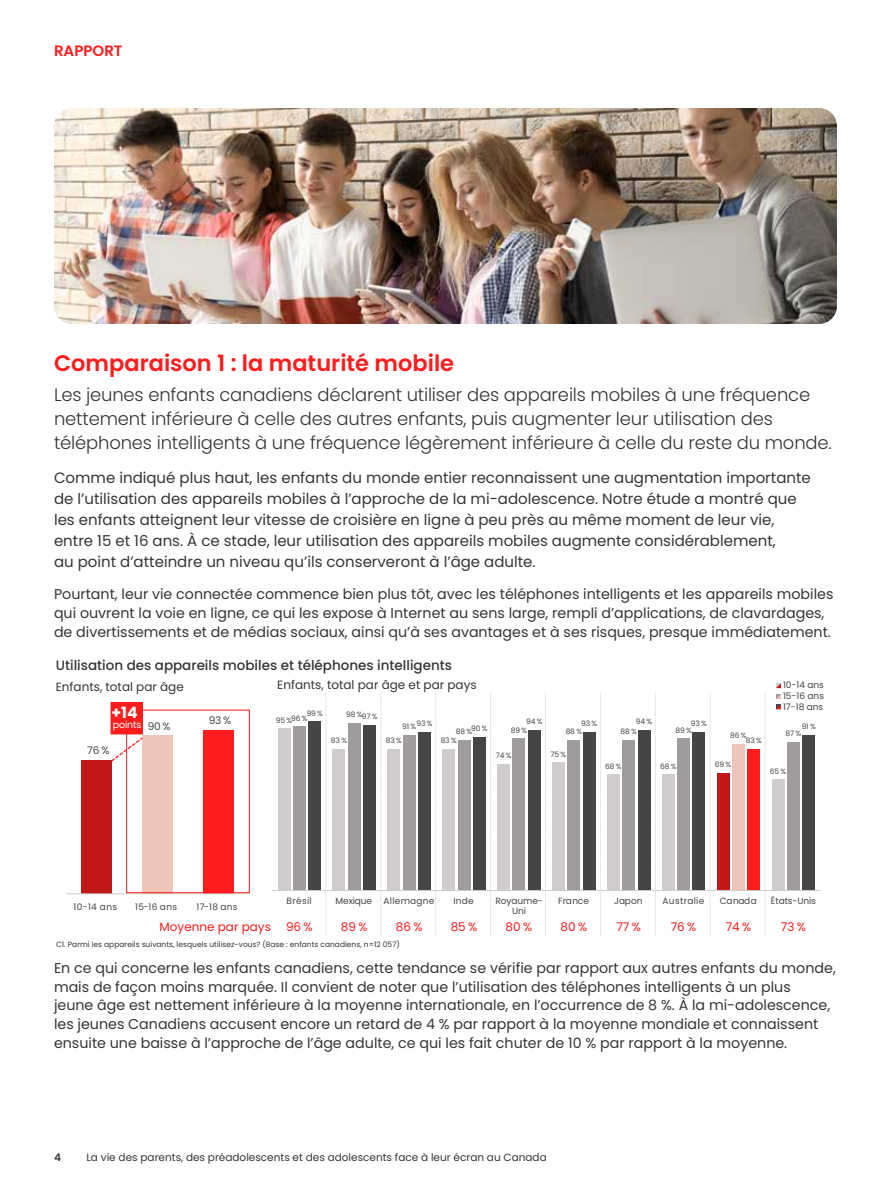
<style>
.page{position:relative;width:891px;height:1188px;background:#fff}
.page>*{position:absolute;margin:0;border:0;box-sizing:border-box;transform-origin:0 0}
.t1{font:600 22.5px "Poppins";color:#ff1c1c}
.t2{font:300 18px/24px "Poppins";letter-spacing:-.01em;color:#383434}
.t3{font:700 15.6px "Poppins";color:#fff}
.t4{font:15px/21px "Poppins";color:#383434}
.t5{font:600 15px "Poppins";color:#ff1c1c}
.t6{font:14.25px/18.8px "Poppins";color:#383434}
.t7{font:500 13.5px "Poppins";color:#383434}
.t8{font:12px "Poppins";color:#383434}
.t9{font:12px "Poppins";color:#ff1c1c}
.t10{font:10.5px "Poppins";color:#383434}
.t11{font:10.5px "Poppins";color:#454545}
.t12{font:600 10.5px "Poppins";color:#383434}
.t13{font:9.6px "Poppins";letter-spacing:-.025em;color:#fff}
.t14{font:9px/10.6px "Poppins";letter-spacing:.005em;color:#454545;text-align:center}
.t15{font:9px "Poppins";letter-spacing:.03em;color:#454545}
.t16{font:9px "Poppins";letter-spacing:.035em;color:#454545}
.t17{font:9px "Poppins";letter-spacing:-.015em;color:#454545}
.t18{font:7.5px "Poppins";letter-spacing:-.02em;color:#454545}
.t19{font:7.5px "Poppins";color:#383434}
</style>
<div class="page">
<svg style="left:326px;top:693px;width:1px;height:243px"></svg>
<svg style="left:380px;top:693px;width:1px;height:243px"></svg>
<svg style="left:435px;top:693px;width:1px;height:243px"></svg>
<svg style="left:490px;top:693px;width:1px;height:243px"></svg>
<svg style="left:545px;top:693px;width:1px;height:243px"></svg>
<svg style="left:600px;top:693px;width:1px;height:243px"></svg>
<svg style="left:655px;top:693px;width:1px;height:243px"></svg>
<svg style="left:710px;top:693px;width:1px;height:243px"></svg>
<svg style="left:765px;top:693px;width:1px;height:243px"></svg>
<div style="left:772px;top:779px;width:12px;height:112px;background:#d1cccc"></div>
<div style="left:717px;top:773px;width:12px;height:118px;background:#c01818"></div>
<div style="left:662px;top:774px;width:12px;height:117px;background:#d1cccc"></div>
<div style="left:607px;top:774px;width:12px;height:117px;background:#d1cccc"></div>
<div style="left:552px;top:762px;width:13px;height:129px;background:#d1cccc"></div>
<div style="left:498px;top:764px;width:12px;height:127px;background:#d1cccc"></div>
<div style="left:443px;top:749px;width:12px;height:142px;background:#d1cccc"></div>
<div style="left:388px;top:749px;width:12px;height:142px;background:#d1cccc"></div>
<div style="left:333px;top:749px;width:12px;height:142px;background:#d1cccc"></div>
<div style="left:278px;top:728px;width:12px;height:163px;background:#d1cccc"></div>
<div style="left:787px;top:742px;width:12px;height:149px;background:#a19c9c"></div>
<div style="left:732px;top:744px;width:13px;height:147px;background:#eec5b8"></div>
<div style="left:678px;top:738px;width:12px;height:153px;background:#a19c9c"></div>
<div style="left:623px;top:740px;width:12px;height:151px;background:#a19c9c"></div>
<div style="left:568px;top:740px;width:12px;height:151px;background:#a19c9c"></div>
<div style="left:513px;top:738px;width:12px;height:153px;background:#a19c9c"></div>
<div style="left:458px;top:740px;width:12px;height:151px;background:#a19c9c"></div>
<div style="left:403px;top:735px;width:12px;height:156px;background:#a19c9c"></div>
<div style="left:348px;top:723px;width:12px;height:168px;background:#a19c9c"></div>
<div style="left:293px;top:726px;width:12px;height:165px;background:#a19c9c"></div>
<div style="left:803px;top:735px;width:12px;height:156px;background:#454545"></div>
<div style="left:748px;top:749px;width:12px;height:142px;background:#ff1c1c"></div>
<div style="left:693px;top:732px;width:12px;height:159px;background:#454545"></div>
<div style="left:638px;top:730px;width:12px;height:161px;background:#454545"></div>
<div style="left:583px;top:732px;width:12px;height:159px;background:#454545"></div>
<div style="left:528px;top:730px;width:12px;height:161px;background:#454545"></div>
<div style="left:473px;top:737px;width:13px;height:154px;background:#454545"></div>
<div style="left:419px;top:732px;width:12px;height:159px;background:#454545"></div>
<div style="left:364px;top:725px;width:12px;height:166px;background:#454545"></div>
<div style="left:309px;top:721px;width:12px;height:170px;background:#454545"></div>
<hr style="left:272px;top:890px;width:549px;height:1px;background:#d1cccc">
<div style="left:82px;top:760px;width:30px;height:134px;background:#c01818"></div>
<div style="left:142px;top:735px;width:31px;height:159px;background:#eec5b8"></div>
<div style="left:203px;top:730px;width:31px;height:164px;background:#ff1c1c"></div>
<hr style="left:66px;top:893px;width:183px;height:1px;background:#d1cccc">
<svg style="left:111px;top:737px;width:32px;height:25px"></svg>
<div style="left:126px;top:710px;width:124px;height:183px;border:1px solid #ff1c1c"></div>
<div style="left:111px;top:703px;width:31px;height:31px;background:#ff1c1c"></div>
<div style="left:111px;top:702px;width:32px;height:32px;border:1px solid #ff1c1c"></div>
<svg style="left:776px;top:683px;width:5px;height:5px"></svg>
<svg style="left:776px;top:694px;width:5px;height:5px"></svg>
<svg style="left:776px;top:705px;width:5px;height:4px"></svg>
<img style="left:54px;top:108px;width:783px;height:216px">
<p class="t5" style="left:54px;top:42px;width:70px">RAPPORT</p>
<h1 class="t1" style="left:54px;top:350px;width:402px">Comparaison 1 : la maturité mobile</h1>
<p class="t2" style="left:54px;top:382px;width:779px">Les jeunes enfants canadiens déclarent utiliser des appareils mobiles à une fréquence nettement inférieure à celle des autres enfants, puis augmenter leur utilisation des téléphones intelligents à une fréquence légèrement inférieure à celle du reste du monde.</p>
<p class="t4" style="left:54px;top:467px;width:758px">Comme indiqué plus haut, les enfants du monde entier reconnaissent une augmentation importante de l’utilisation des appareils mobiles à l’approche de la mi-adolescence. Notre étude a montré que les enfants atteignent leur vitesse de croisière en ligne à peu près au même moment de leur vie, entre 15 et 16 ans. À ce stade, leur utilisation des appareils mobiles augmente considérablement,<br>au point d’atteindre un niveau qu’ils conserveront à l’âge adulte.</p>
<p class="t6" style="left:54px;top:585px;width:781px">Pourtant, leur vie connectée commence bien plus tôt, avec les téléphones intelligents et les appareils mobiles qui ouvrent la voie en ligne, ce qui les expose à Internet au sens large, rempli d’applications, de clavardages, de divertissements et de médias sociaux, ainsi qu’à ses avantages et à ses risques, presque immédiatement.</p>
<p class="t7" style="left:56px;top:658px;width:398px">Utilisation des appareils mobiles et téléphones intelligents</p>
<p class="t8" style="left:56px;top:680px;width:130px">Enfants, total par âge</p>
<p class="t8" style="left:277px;top:678px;width:201px">Enfants, total par âge et par pays</p>
<p class="t3" style="left:111px;top:703px;width:28px">+14</p>
<p class="t13" style="left:113px;top:719px;width:30px">points</p>
<p class="t11" style="left:148px;top:720px;width:24px">90 %</p>
<p class="t11" style="left:209px;top:715px;width:24px">93 %</p>
<p class="t18" style="left:307px;top:709px;width:18px">99 %</p>
<p class="t18" style="left:291px;top:714px;width:18px">96 %</p>
<p class="t18" style="left:276px;top:716px;width:18px">95 %</p>
<p class="t18" style="left:346px;top:710px;width:18px">98 %</p>
<p class="t18" style="left:362px;top:712px;width:17px">97 %</p>
<p class="t18" style="left:417px;top:719px;width:18px">93 %</p>
<p class="t18" style="left:402px;top:722px;width:16px">91 %</p>
<p class="t18" style="left:526px;top:717px;width:18px">94 %</p>
<p class="t18" style="left:581px;top:719px;width:18px">93 %</p>
<p class="t18" style="left:636px;top:717px;width:18px">94 %</p>
<p class="t18" style="left:691px;top:719px;width:18px">93 %</p>
<p class="t18" style="left:471px;top:724px;width:18px">90 %</p>
<p class="t18" style="left:456px;top:727px;width:18px">88 %</p>
<p class="t18" style="left:511px;top:726px;width:18px">89 %</p>
<p class="t18" style="left:566px;top:727px;width:18px">88 %</p>
<p class="t18" style="left:621px;top:727px;width:18px">88 %</p>
<p class="t18" style="left:675px;top:726px;width:18px">89 %</p>
<p class="t18" style="left:331px;top:736px;width:18px">83 %</p>
<p class="t18" style="left:386px;top:736px;width:18px">83 %</p>
<p class="t18" style="left:441px;top:736px;width:18px">83 %</p>
<p class="t11" style="left:87px;top:745px;width:24px">76 %</p>
<p class="t18" style="left:496px;top:751px;width:17px">74 %</p>
<p class="t18" style="left:551px;top:750px;width:17px">75 %</p>
<p class="t14" style="left:783px;top:680px;width:42px;text-align:justify">10-14 ans 15-16 ans 17-18 ans</p>
<p class="t18" style="left:802px;top:722px;width:16px">91 %</p>
<p class="t18" style="left:730px;top:731px;width:18px">86 %</p>
<p class="t18" style="left:785px;top:729px;width:17px">87 %</p>
<p class="t18" style="left:746px;top:736px;width:18px">83 %</p>
<p class="t18" style="left:605px;top:762px;width:18px">68 %</p>
<p class="t18" style="left:660px;top:762px;width:18px">68 %</p>
<p class="t18" style="left:715px;top:760px;width:18px">69 %</p>
<p class="t18" style="left:770px;top:767px;width:18px">65 %</p>
<p class="t14" style="left:74px;top:901px;width:45px">10-14 ans</p>
<p class="t14" style="left:135px;top:901px;width:43px">15-16 ans</p>
<p class="t14" style="left:196px;top:901px;width:43px">17-18 ans</p>
<p class="t9" style="left:160px;top:919px;width:113px">Moyenne par pays</p>
<p class="t14" style="left:287px;top:895px;width:27px">Brésil</p>
<p class="t17" style="left:336px;top:895px;width:38px">Mexique</p>
<p class="t15" style="left:384px;top:895px;width:52px">Allemagne</p>
<p class="t14" style="left:453px;top:895px;width:22px">Inde</p>
<p class="t14" style="left:495px;top:895px;width:49px">Royaume-<br>Uni</p>
<p class="t14" style="left:558px;top:895px;width:32px">France</p>
<p class="t14" style="left:614px;top:895px;width:30px">Japon</p>
<p class="t16" style="left:663px;top:895px;width:43px">Australie</p>
<p class="t14" style="left:720px;top:895px;width:39px">Canada</p>
<p class="t14" style="left:771px;top:895px;width:47px">États-Unis</p>
<p class="t9" style="left:286px;top:920px;width:28px">96 %</p>
<p class="t9" style="left:341px;top:920px;width:28px">89 %</p>
<p class="t9" style="left:396px;top:920px;width:28px">86 %</p>
<p class="t9" style="left:451px;top:920px;width:28px">85 %</p>
<p class="t9" style="left:506px;top:920px;width:28px">80 %</p>
<p class="t9" style="left:561px;top:920px;width:28px">80 %</p>
<p class="t9" style="left:616px;top:920px;width:26px">77 %</p>
<p class="t9" style="left:671px;top:920px;width:27px">76 %</p>
<p class="t9" style="left:726px;top:920px;width:27px">74 %</p>
<p class="t9" style="left:781px;top:920px;width:27px">73 %</p>
<p class="t19" style="left:56px;top:940px;width:345px">C1. Parmi les appareils suivants, lesquels utilisez-vous? (Base : enfants canadiens, n=12 057)</p>
<p class="t6" style="left:54px;top:958px;width:783px">En ce qui concerne les enfants canadiens, cette tendance se vérifie par rapport aux autres enfants du monde, mais de façon moins marquée. Il convient de noter que l’utilisation des téléphones intelligents à un plus<br>jeune âge est nettement inférieure à la moyenne internationale, en l’occurrence de 8 %. À la mi-adolescence, les jeunes Canadiens accusent encore un retard de 4 % par rapport à la moyenne mondiale et connaissent ensuite une baisse à l’approche de l’âge adulte, ce qui les fait chuter de 10 % par rapport à la moyenne.</p>
<p class="t12" style="left:54px;top:1152px;width:8px">4</p>
<p class="t10" style="left:86px;top:1152px;width:462px">La vie des parents, des préadolescents et des adolescents face à leur écran au Canada</p>
</div>
